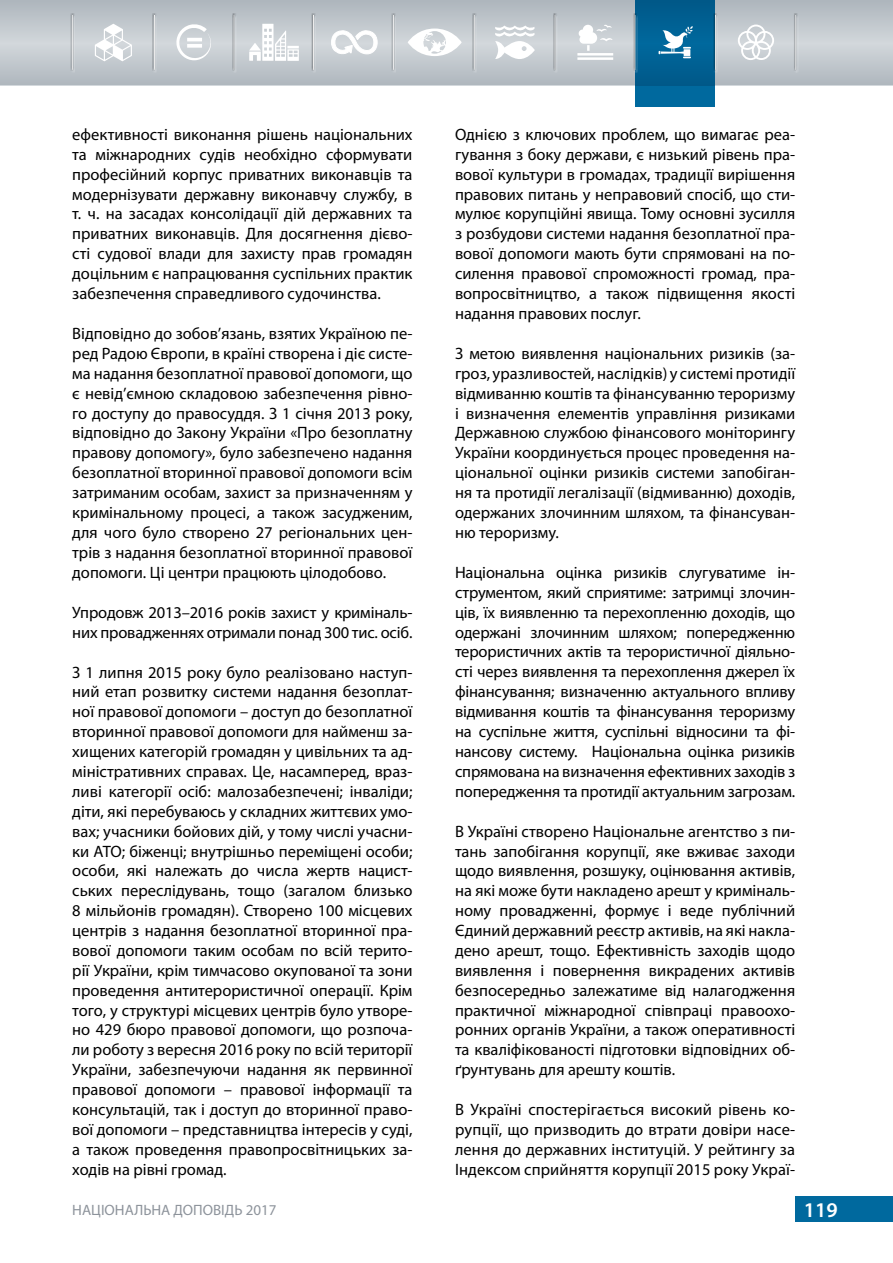
<style>
.page{position:relative;width:893px;height:1263px;background:#fff}
.page>*{position:absolute;margin:0;border:0;box-sizing:border-box;transform-origin:0 0}
.t1{font:600 21px "Myriad Pro";color:#fff}
.t2{font:16.5px/20px "Myriad Pro";color:#000;text-align:justify}
.t3{font:15px "Myriad Pro";color:#8d939b}
</style>
<div class="page">
<div style="left:795px;top:1196px;width:98px;height:26px;background:#00699e"></div>
<div style="left:635px;top:0;width:80px;height:106px;background:#00699e"></div>
<svg style="left:0;top:0;width:893px;height:85px;fill:#bbc2c8"></svg>
<svg style="left:95px;top:24px;width:37px;height:37px"></svg>
<svg style="left:175px;top:23px;width:38px;height:37px"></svg>
<svg style="left:249px;top:24px;width:50px;height:37px"></svg>
<svg style="left:331px;top:30px;width:46px;height:25px"></svg>
<svg style="left:408px;top:29px;width:54px;height:27px"></svg>
<svg style="left:495px;top:26px;width:40px;height:33px"></svg>
<hr style="left:577px;top:53px;width:36px;height:3px;background:#fff">
<hr style="left:577px;top:57px;width:36px;height:3px;background:#fff">
<svg style="left:579px;top:25px;width:33px;height:26px"></svg>
<svg style="left:659px;top:26px;width:34px;height:32px"></svg>
<svg style="left:738px;top:25px;width:36px;height:35px"></svg>
<div style="left:70px;top:13px;width:5px;height:58px;background:#aab0b6"></div>
<div style="left:70px;top:14px;width:5px;height:59px;background:#000;opacity:.75"></div>
<div style="left:152px;top:13px;width:5px;height:58px;background:#acb3b8"></div>
<div style="left:152px;top:14px;width:5px;height:59px;background:#000;opacity:.75"></div>
<div style="left:231px;top:13px;width:6px;height:58px;background:#fff;opacity:.75"></div>
<div style="left:232px;top:14px;width:5px;height:59px;background:#000;opacity:.75"></div>
<div style="left:311px;top:13px;width:5px;height:58px;background:#a9afb4"></div>
<div style="left:311px;top:14px;width:5px;height:59px;background:#000;opacity:.75"></div>
<div style="left:391px;top:13px;width:5px;height:58px;background:#abb1b7"></div>
<div style="left:391px;top:14px;width:5px;height:59px;background:#000;opacity:.75"></div>
<div style="left:471px;top:13px;width:6px;height:58px;background:#fff;opacity:.75"></div>
<div style="left:472px;top:14px;width:5px;height:59px;background:#000;opacity:.75"></div>
<div style="left:552px;top:13px;width:5px;height:58px;background:#fff;opacity:.75"></div>
<div style="left:553px;top:14px;width:5px;height:59px;background:#000;opacity:.75"></div>
<hr style="left:633px;top:13px;width:4px;height:58px;background:#fff;opacity:.75">
<div style="left:633px;top:14px;width:5px;height:59px;background:#000;opacity:.75"></div>
<div style="left:713px;top:13px;width:5px;height:58px;background:#fff;opacity:.75"></div>
<div style="left:713px;top:14px;width:5px;height:59px;background:#000;opacity:.75"></div>
<div style="left:793px;top:13px;width:5px;height:58px;background:#fff;opacity:.75"></div>
<div style="left:793px;top:14px;width:6px;height:59px;background:#000;opacity:.75"></div>
<p class="t2" style="left:72px;top:124px;width:342px">ефективності виконання рішень національних та міжнародних судів необхідно сформувати професійний корпус приватних виконавців та модернізувати державну виконавчу службу, в т. ч. на засадах консолідації дій державних та приватних виконавців. Для досягнення дієво&shy;сті судової влади для захисту прав громадян доцільним є напрацювання суспільних практик забезпечення справедливого судочинства.</p>
<p class="t2" style="left:72px;top:323px;width:342px">Відповідно до зобов’язань, взятих Україною пе&shy;ред Радою Європи, в країні створена і діє систе&shy;ма надання безоплатної правової допомоги, що є невід’ємною складовою забезпечення рівно&shy;го доступу до правосуддя. З 1 січня 2013 року, відповідно до Закону України «Про безоплатну правову допомогу», було забезпечено надання безоплатної вторинної правової допомоги всім затриманим особам, захист за призначенням у кримінальному процесі, а також засудженим, для чого було створено 27 регіональних цен&shy;трів з надання безоплатної вторинної правової допомоги. Ці центри працюють цілодобово.</p>
<p class="t2" style="left:72px;top:602px;width:342px">Упродовж 2013–2016 років захист у криміналь&shy;них провадженнях отримали понад 300 тис. осіб.</p>
<p class="t2" style="left:72px;top:662px;width:342px">З 1 липня 2015 року було реалізовано наступ&shy;ний етап розвитку системи надання безоплат&shy;ної правової допомоги – доступ до безоплатної вторинної правової допомоги для найменш за&shy;хищених категорій громадян у цивільних та ад&shy;міністративних справах. Це, насамперед, враз&shy;ливі категорії осіб: малозабезпечені; інваліди; діти, які перебуваюсь у складних життєвих умо&shy;вах; учасники бойових дій, у тому числі учасни&shy;ки АТО; біженці; внутрішньо переміщені особи; особи, які належать до числа жертв нацист&shy;ських переслідувань, тощо (загалом близько 8 мільйонів громадян). Створено 100 місцевих центрів з надання безоплатної вторинної пра&shy;вової допомоги таким особам по всій терито&shy;рії України, крім тимчасово окупованої та зони проведення антитерористичної операції. Крім того, у структурі місцевих центрів було утворе&shy;но 429 бюро правової допомоги, що розпоча&shy;ли роботу з вересня 2016 року по всій території України, забезпечуючи надання як первинної правової допомоги – правової інформації та консультацій, так і доступ до вторинної право&shy;вої допомоги – представництва інтересів у суді, а також проведення правопросвітницьких за&shy;ходів на рівні громад.</p>
<p class="t2" style="left:455px;top:124px;width:342px">Однією з ключових проблем, що вимагає реа&shy;гування з боку держави, є низький рівень пра&shy;вової культури в громадах, традиції вирішення правових питань у неправовий спосіб, що сти&shy;мулює корупційні явища. Тому основні зусилля з розбудови системи надання безоплатної пра&shy;вової допомоги мають бути спрямовані на по&shy;силення правової спроможності громад, пра&shy;вопросвітництво, а також підвищення якості надання правових послуг.</p>
<p class="t2" style="left:455px;top:343px;width:342px">З метою виявлення національних ризиків (за&shy;гроз, уразливостей, наслідків) у системі протидії відмиванню коштів та фінансуванню тероризму і визначення елементів управління ризиками Державною службою фінансового моніторингу України координується процес проведення на&shy;ціональної оцінки ризиків системи запобіган&shy;ня та протидії легалізації (відмиванню) доходів, одержаних злочинним шляхом, та фінансуван&shy;ню тероризму.</p>
<p class="t2" style="left:455px;top:562px;width:342px">Національна оцінка ризиків слугуватиме ін&shy;струментом, який сприятиме: затримці злочин&shy;ців, їх виявленню та перехопленню доходів, що одержані злочинним шляхом; попередженню терористичних актів та терористичної діяльно&shy;сті через виявлення та перехоплення джерел їх фінансування; визначенню актуального впливу відмивання коштів та фінансування тероризму на суспільне життя, суспільні відносини та фі&shy;нансову систему. Національна оцінка ризиків спрямована на визначення ефективних заходів з попередження та протидії актуальним загрозам.</p>
<p class="t2" style="left:455px;top:821px;width:342px">В Україні створено Національне агентство з пи&shy;тань запобігання корупції, яке вживає заходи щодо виявлення, розшуку, оцінювання активів, на які може бути накладено арешт у криміналь&shy;ному провадженні, формує і веде публічний Єдиний державний реєстр активів, на які накла&shy;дено арешт, тощо. Ефективність заходів щодо виявлення і повернення викрадених активів безпосередньо залежатиме від налагодження практичної міжнародної співпраці правоохо&shy;ронних органів України, а також оперативності та кваліфікованості підготовки відповідних об&shy;ґрунтувань для арешту коштів.</p>
<p class="t2" style="left:455px;top:1099px;width:342px">В Україні спостерігається високий рівень ко&shy;рупції, що призводить до втрати довіри насе&shy;лення до державних інституцій. У рейтингу за Індексом сприйняття корупції 2015 року Украї-</p>
<p class="t3" style="left:72px;top:1201px;width:206px">НАЦІОНАЛЬНА ДОПОВІДЬ 2017</p>
<p class="t1" style="left:804px;top:1196px;width:35px">119</p>
</div>
